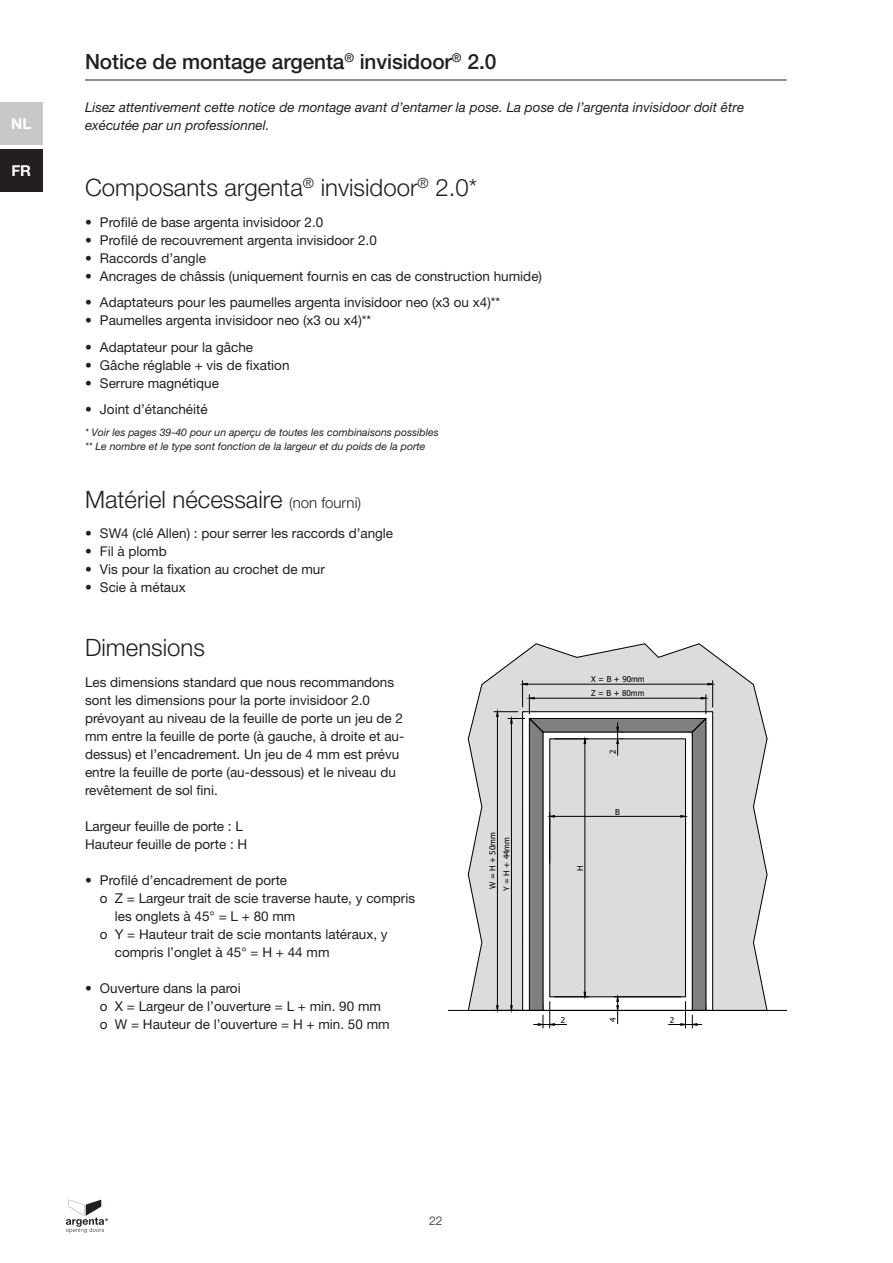
<style>
.page{position:relative;width:893px;height:1263px;background:#fff}
.page>*{position:absolute;margin:0;border:0;box-sizing:border-box;transform-origin:0 0}
.T1{font:300 24px "Helvetica Neue LT Std";color:#231f20}
.t1{font:500 21px "Helvetica Neue LT Std";letter-spacing:-.005em;color:#231f20}
.t2{font:700 15px "Helvetica Neue LT Std";color:#fff}
.body{font:13.5px/18px "Helvetica Neue LT Std";color:#231f20}
.body-2{font:italic 13.5px/18px "Helvetica Neue LT Std";color:#231f20}
.t3{font:300 12px "Helvetica Neue LT Std";color:#231f20}
.voetnoot_bijschrift{font:italic 10.5px "Helvetica Neue LT Std";color:#231f20}
.t4{font:8.1px "Tahoma";color:#000}
.s1{font-size:15px}
</style>
<div class="page">
<hr style="left:85px;top:79px;width:702px;height:1px;background:#231f20">
<svg style="left:66px;top:1199px;width:42px;height:34px"></svg>
<div style="left:0;top:102px;width:43px;height:43px;background:#c7c8ca"></div>
<div style="left:0;top:150px;width:43px;height:42px;background:#231f20"></div>
<svg style="left:468px;top:643px;width:300px;height:385px"></svg>
<p class="t2" style="left:11px;top:114px;width:22px">NL</p>
<p class="t2" style="left:11px;top:162px;width:21px">FR</p>
<h2 class="t1" style="left:85px;top:49px;width:413px">Notice de montage argenta<sup>®</sup> invisidoor<sup>®</sup> 2.0</h2>
<p class="body-2" style="left:85px;top:98px;width:661px">Lisez attentivement cette notice de montage avant d’entamer la pose. La pose de l’argenta invisidoor doit être exécutée par un professionnel.</p>
<p class="T1" style="left:85px;top:173px;width:394px">Composants argenta<sup>®</sup> invisidoor<sup>®</sup> 2.0*</p>
<p class="body" style="left:85px;top:212px;width:240px">• Profilé de base argenta invisidoor 2.0</p>
<p class="body" style="left:85px;top:230px;width:293px">• Profilé de recouvrement argenta invisidoor 2.0</p>
<p class="body" style="left:85px;top:248px;width:122px">• Raccords d’angle</p>
<p class="body" style="left:85px;top:266px;width:458px">• Ancrages de châssis (uniquement fournis en cas de construction humide)</p>
<p class="body" style="left:85px;top:293px;width:417px">• Adaptateurs pour les paumelles argenta invisidoor neo (x3 ou x4)**</p>
<p class="body" style="left:85px;top:311px;width:288px">• Paumelles argenta invisidoor neo (x3 ou x4)**</p>
<p class="body" style="left:85px;top:338px;width:170px">• Adaptateur pour la gâche</p>
<p class="body" style="left:85px;top:356px;width:206px">• Gâche réglable + vis de fixation</p>
<p class="body" style="left:85px;top:374px;width:135px">• Serrure magnétique</p>
<p class="body" style="left:85px;top:400px;width:124px">• Joint d’étanchéité</p>
<p class="voetnoot_bijschrift" style="left:85px;top:426px;width:355px">* Voir les pages 39-40 pour un aperçu de toutes les combinaisons possibles</p>
<p class="voetnoot_bijschrift" style="left:85px;top:439px;width:342px">** Le nombre et le type sont fonction de la largeur et du poids de la porte</p>
<p class="T1" style="left:85px;top:484px;width:278px">Matériel nécessaire <span class="s1">(non fourni)</span></p>
<p class="body" style="left:85px;top:524px;width:310px">• SW4 (clé Allen) : pour serrer les raccords d’angle</p>
<p class="body" style="left:85px;top:542px;width:83px">• Fil à plomb</p>
<p class="body" style="left:85px;top:560px;width:241px">• Vis pour la fixation au crochet de mur</p>
<p class="body" style="left:85px;top:578px;width:102px">• Scie à métaux</p>
<p class="T1" style="left:85px;top:633px;width:121px">Dimensions</p>
<p class="body" style="left:85px;top:673px;width:321px">Les dimensions standard que nous recommandons sont les dimensions pour la porte invisidoor 2.0 prévoyant au niveau de la feuille de porte un jeu de 2 mm entre la feuille de porte (à gauche, à droite et au&shy;dessus) et l’encadrement. Un jeu de 4 mm est prévu entre la feuille de porte (au-dessous) et le niveau du revêtement de sol fini.</p>
<p class="body" style="left:85px;top:817px;width:159px">Largeur feuille de porte : L</p>
<p class="body" style="left:85px;top:835px;width:164px">Hauteur feuille de porte : H</p>
<p class="body" style="left:85px;top:871px;width:204px">• Profilé d’encadrement de porte</p>
<p class="body" style="left:115px;top:889px;width:302px;text-indent:-15px">o Z = Largeur trait de scie traverse haute, y compris les onglets à 45° = L + 80 mm</p>
<p class="body" style="left:115px;top:925px;width:274px;text-indent:-15px">o Y = Hauteur trait de scie montants latéraux, y compris l’onglet à 45° = H + 44 mm</p>
<p class="body" style="left:85px;top:979px;width:157px">• Ouverture dans la paroi</p>
<p class="body" style="left:100px;top:997px;width:283px">o X = Largeur de l’ouverture = L + min. 90 mm</p>
<p class="body" style="left:100px;top:1015px;width:291px">o W = Hauteur de l’ouverture = H + min. 50 mm</p>
<p class="t4" style="left:487px;top:889px;width:58px;rotate:-90deg">W = H + 50mm</p>
<p class="t4" style="left:501px;top:891px;width:56px;rotate:-90deg">Y = H + 44mm</p>
<p class="t4" style="left:591px;top:674px;width:55px">X = B + 90mm</p>
<p class="t4" style="left:591px;top:688px;width:55px">Z = B + 80mm</p>
<p class="t4" style="left:607px;top:754px;width:6px;rotate:-90deg">2</p>
<p class="t4" style="left:575px;top:870px;width:7px;rotate:-90deg">H</p>
<p class="t4" style="left:615px;top:806px;width:6px">B</p>
<p class="t4" style="left:561px;top:1014px;width:6px">2</p>
<p class="t4" style="left:607px;top:1022px;width:6px;rotate:-90deg">4</p>
<p class="t4" style="left:670px;top:1014px;width:6px">2</p>
<p class="t3" style="left:429px;top:1213px;width:15px">22</p>
</div>
